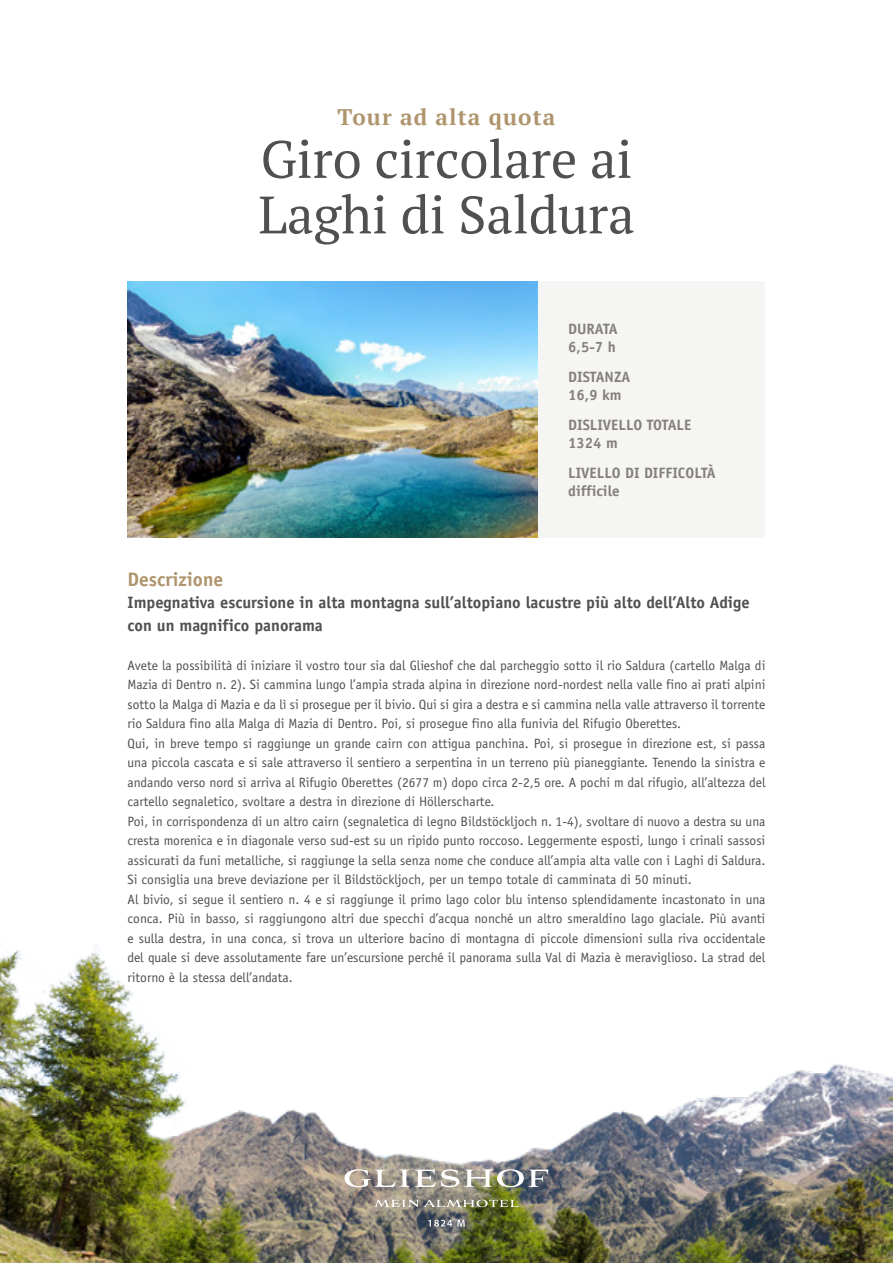
<style>
.page{position:relative;width:893px;height:1263px;background:#fff}
.page>*{position:absolute;margin:0;border:0;box-sizing:border-box;transform-origin:0 0}
.t1{font:52.5px/55.5px "PT Serif";color:#505050}
.t2{font:700 22.5px "PT Serif";letter-spacing:.05em;color:#af956e}
.t3{font:700 19.5px "Officina Sans Std";color:#af956e}
.t4{font:700 16.5px/22.5px "Officina Sans Std";color:#505050}
.t5{font:700 15px/18px "Officina Sans Std";color:#857f7b}
.t6{font:13.5px/19.5px "Officina Sans Std";color:#505050}
</style>
<div class="page">
<img style="left:0;top:945px;width:893px;height:318px">
<svg style="left:345px;top:1169px;width:203px;height:18px"></svg>
<svg style="left:374px;top:1200px;width:145px;height:7px"></svg>
<svg style="left:428px;top:1219px;width:37px;height:8px"></svg>
<div style="left:537px;top:282px;width:228px;height:256px;background:#f5f5f4"></div>
<img style="left:128px;top:282px;width:409px;height:256px">
<h2 class="t2" style="left:338px;top:102px;width:219px">Tour ad alta quota</h2>
<h1 class="t1" style="left:258px;top:131px;width:378px">Giro circolare ai<br>Laghi di Saldura</h1>
<p class="t5" style="left:568px;top:320px;width:51px">DURATA<br>6,5-7 h</p>
<p class="t5" style="left:568px;top:368px;width:64px">DISTANZA<br>16,9 km</p>
<p class="t5" style="left:568px;top:416px;width:125px">DISLIVELLO TOTALE<br>1324 m</p>
<p class="t5" style="left:568px;top:464px;width:149px">LIVELLO DI DIFFICOLTÀ difficile</p>
<h3 class="t3" style="left:128px;top:567px;width:97px">Descrizione</h3>
<p class="t4" style="left:128px;top:591px;width:624px">Impegnativa escursione in alta montagna sull’altopiano lacustre più alto dell’Alto Adige con un magnifico panorama</p>
<p class="t6" style="left:128px;top:656px;width:639px">Avete la possibilità di iniziare il vostro tour sia dal Glieshof che dal parcheggio sotto il rio Saldura (cartello Malga di Mazia di Dentro n. 2). Si cammina lungo l’ampia strada alpina in direzione nord-nordest nella valle fino ai prati alpini sotto la Malga di Mazia e da lì si prosegue per il bivio. Qui si gira a destra e si cammina nella valle attraverso il torrente rio Saldura fino alla Malga di Mazia di Dentro. Poi, si prosegue fino alla funivia del Rifugio Oberettes.<br>Qui, in breve tempo si raggiunge un grande cairn con attigua panchina. Poi, si prosegue in direzione est, si passa una piccola cascata e si sale attraverso il sentiero a serpentina in un terreno più pianeggiante. Tenendo la sinistra e andando verso nord si arriva al Rifugio Oberettes (2677 m) dopo circa 2-2,5 ore. A pochi m dal rifugio, all’altezza del cartello segnaletico, svoltare a destra in direzione di Höllerscharte.<br>Poi, in corrispondenza di un altro cairn (segnaletica di legno Bildstöckljoch n. 1-4), svoltare di nuovo a destra su una cresta morenica e in diagonale verso sud-est su un ripido punto roccoso. Leggermente esposti, lungo i crinali sassosi assicurati da funi metalliche, si raggiunge la sella senza nome che conduce all’ampia alta valle con i Laghi di Saldura.<br>Si consiglia una breve deviazione per il Bildstöckljoch, per un tempo totale di camminata di 50 minuti.<br>Al bivio, si segue il sentiero n. 4 e si raggiunge il primo lago color blu intenso splendidamente incastonato in una conca. Più in basso, si raggiungono altri due specchi d’acqua nonché un altro smeraldino lago glaciale. Più avanti e sulla destra, in una conca, si trova un ulteriore bacino di montagna di piccole dimensioni sulla riva occidentale del quale si deve assolutamente fare un’escursione perché il panorama sulla Val di Mazia è meraviglioso. La strad del ritorno è la stessa dell’andata.</p>
</div>
